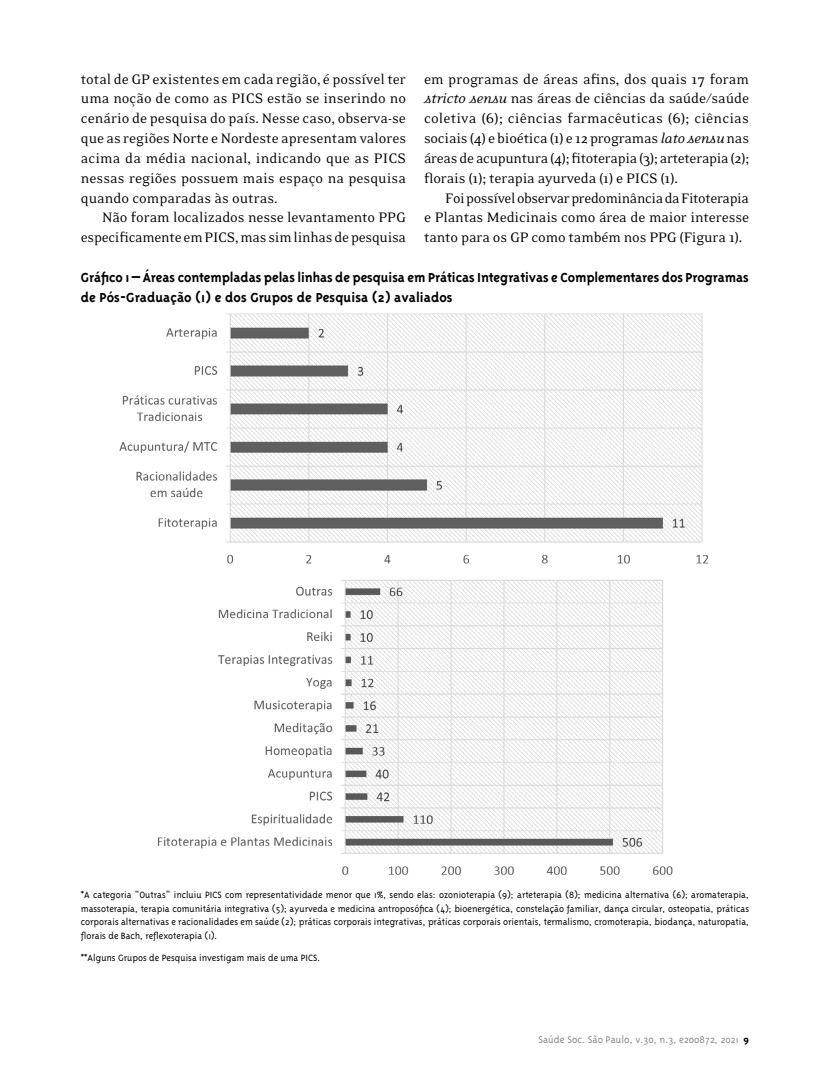
<style>
.page{position:relative;width:830px;height:1085px;background:#fff}
.page>*{position:absolute;margin:0;border:0;box-sizing:border-box;transform-origin:0 0}
.TEXTO{font:15.75px/19.8px "Eidetic Neo";letter-spacing:-.01em;color:#000;text-align:justify}
.Titulo_tabela-figura{font:700 15px/19.8px "Triplex";letter-spacing:-.005em;color:#000}
.t1{font:300 11.25px "Triplex";color:#878787}
.tabela_fonte{font:300 10.5px/13.5px "Triplex";color:#000;text-align:justify}
.s1{font-style:italic}
.s2{font-weight:700;color:#000}
</style>
<div class="page">
<img style="left:119px;top:313px;width:590px;height:251px">
<img style="left:157px;top:580px;width:516px;height:295px">
<p class="TEXTO" style="left:424px;top:69px;width:326px">em programas de áreas afins, dos quais 17 foram <span class="s1">stricto sensu</span> nas áreas de ciências da saúde/saúde coletiva (6); ciências farmacêuticas (6); ciências sociais (4) e bioética (1) e 12 programas <span class="s1">lato sensu</span> nas áreas de acupuntura (4); fitoterapia(3); arteterapia(2); florais (1); terapia ayurveda (1) e PICS (1).</p>
<p class="TEXTO" style="left:424px;top:188px;width:326px;text-indent:21px">Foi possível observar predominância da Fitoterapia e Plantas Medicinais como área de maior interesse tanto para os GP como também nos PPG (Figura 1).</p>
<p class="Titulo_tabela-figura" style="left:81px;top:267px;width:669px">Gráfico 1 – Áreas contempladas pelas linhas de pesquisa em Práticas Integrativas e Complementares dos Programas de Pós-Graduação (1) e dos Grupos de Pesquisa (2) avaliados</p>
<p class="TEXTO" style="left:81px;top:69px;width:326px">total de GP existentes em cada região, é possível ter uma noção de como as PICS estão se inserindo no cenário de pesquisa do país. Nesse caso, observa-se que as regiões Norte e Nordeste apresentam valores acima da média nacional, indicando que as PICS nessas regiões possuem mais espaço na pesquisa quando comparadas às outras.</p>
<p class="TEXTO" style="left:81px;top:208px;width:326px;text-align:right">Não foram localizados nesse levantamento PPG especificamente em PICS, mas sim linhas de pesquisa</p>
<p class="tabela_fonte" style="left:81px;top:888px;width:669px">*A categoria “Outras” incluiu PICS com representatividade menor que 1%, sendo elas: ozonioterapia (9); arteterapia (8); medicina alternativa (6); aromaterapia, massoterapia, terapia comunitária integrativa (5); ayurveda e medicina antroposófica (4); bioenergética, constelação familiar, dança circular, osteopatia, práticas corporais alternativas e racionalidades em saúde (2); práticas corporais integrativas, práticas corporais orientais, termalismo, cromoterapia, biodança, naturopatia, florais de Bach, reflexoterapia (1).</p>
<p class="tabela_fonte" style="left:81px;top:950px;width:241px">**Alguns Grupos de Pesquisa investigam mais de uma PICS.</p>
<p class="t1" style="left:538px;top:1033px;width:212px">Saúde Soc. São Paulo, v.30, n.3, e200872, 2021 <span class="s2">9</span></p>
</div>
